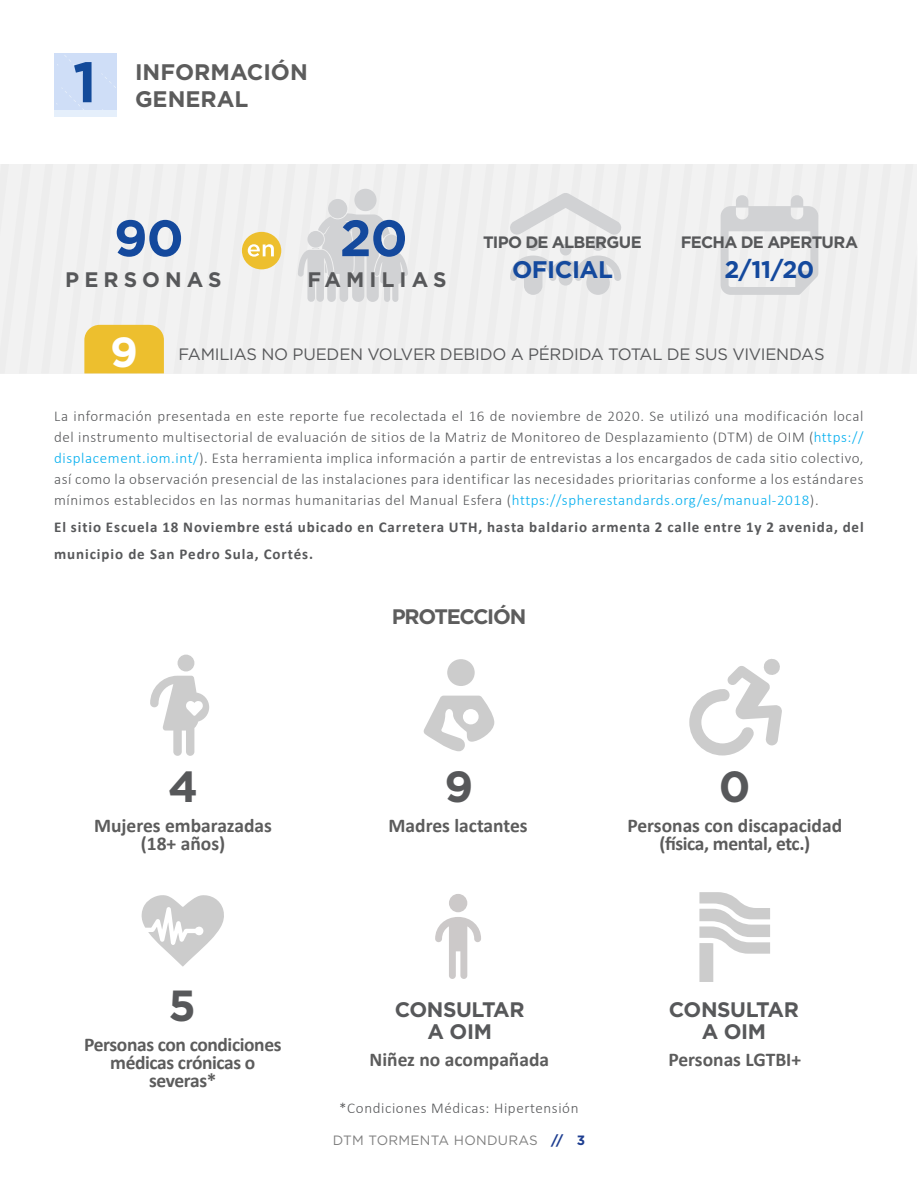
<style>
.page{position:relative;width:918px;height:1188px;background:#fff}
.page>*{position:absolute;margin:0;border:0;box-sizing:border-box;transform-origin:0 0}
.t1{font:700 57px "Gotham";color:#134a9a}
.t2{font:700 51px "Gotham";color:#14499d}
.t3{font:700 43.5px "Gotham";color:#57585a}
.t4{font:700 42px "Gotham";color:#fff}
.t5{font:700 24px "Gotham";letter-spacing:-.02em;color:#14499d}
.t6{font:700 22.5px/27px "Gotham";color:#5c5c5c}
.t7{font:700 21px/22.2px "Gotham";letter-spacing:-.02em;color:#57585a;text-align:center}
.t8{font:700 21px "Gotham";letter-spacing:.24em;color:#57585a}
.t9{font:700 21px "Gotham";letter-spacing:-.065em;color:#5d5d5d}
.t10{font:700 19.5px/18px "Calibri";letter-spacing:-.005em;color:#5c5c5c;text-align:center}
.t11{font:16.5px "Gotham";letter-spacing:-.015em;color:#57585a}
.t12{font:700 16.5px "Gotham";letter-spacing:-.04em;color:#57585a}
.t13{font:300 15px/21px "Calibri";letter-spacing:.04em;color:#57585a;text-align:justify}
.t14{font:700 15px/27px "Calibri";letter-spacing:.06em;color:#57585a}
.t15{font:13.5px "Gotham";letter-spacing:.02em;color:#808080}
.s1{color:#00aeef}
.s2{font-weight:700;color:#1d3d90}
</style>
<div class="page">
<svg style="left:141px;top:895px;width:83px;height:72px"></svg>
<div style="left:54px;top:53px;width:62px;height:63px;background:#cfdef7"></div>
<svg style="left:64px;top:55px;width:19px;height:19px"></svg>
<div style="left:54px;top:110px;width:62px;height:6px;background:#e5effb"></div>
<svg style="left:150px;top:676px;width:59px;height:80px"></svg>
<div style="left:178px;top:655px;width:16px;height:16px;background:#ccc;border-radius:50%"></div>
<svg style="left:423px;top:696px;width:71px;height:55px"></svg>
<div style="left:447px;top:659px;width:28px;height:27px;background:#ccc;border-radius:50%"></div>
<svg style="left:689px;top:659px;width:93px;height:97px"></svg>
<svg style="left:0;top:164px;width:917px;height:209px"></svg>
<div style="left:591px;top:237px;width:14px;height:14px;background:#d1d2d4;border-radius:50%"></div>
<div style="left:526px;top:237px;width:14px;height:14px;background:#d1d2d4;border-radius:50%"></div>
<div style="left:560px;top:244px;width:11px;height:11px;background:#d1d2d4;border-radius:50%"></div>
<svg style="left:699px;top:892px;width:71px;height:90px"></svg>
<svg style="left:435px;top:917px;width:46px;height:62px"></svg>
<div style="left:449px;top:894px;width:18px;height:18px;background:#ccc9c9;border-radius:50%"></div>
<h1 class="t1" style="left:73px;top:44px;width:26px">1</h1>
<h3 class="t6" style="left:135px;top:58px;width:174px">INFORMACIÓN<br>GENERAL</h3>
<h2 class="t2" style="left:114px;top:204px;width:71px">90</h2>
<h2 class="t2" style="left:340px;top:204px;width:69px">20</h2>
<h3 class="t8" style="left:65px;top:266px;width:158px">PERSONAS</h3>
<h3 class="t8" style="left:307px;top:266px;width:141px">FAMILIAS</h3>
<p class="t12" style="left:483px;top:231px;width:160px">TIPO DE ALBERGUE</p>
<h3 class="t5" style="left:512px;top:254px;width:102px">OFICIAL</h3>
<p class="t12" style="left:681px;top:231px;width:179px">FECHA DE APERTURA</p>
<h3 class="t5" style="left:725px;top:254px;width:91px">2/11/20</h3>
<h3 class="t4" style="left:110px;top:324px;width:29px">9</h3>
<p class="t11" style="left:178px;top:343px;width:648px">FAMILIAS NO PUEDEN VOLVER DEBIDO A PÉRDIDA TOTAL DE SUS VIVIENDAS</p>
<p class="t13" style="left:54px;top:407px;width:811px">La información presentada en este reporte fue recolectada el 16 de noviembre de 2020. Se utilizó una modificación local del instrumento multisectorial de evaluación de sitios de la Matriz de Monitoreo de Desplazamiento (DTM) de OIM (<span class="s1">https:// displacement.iom.int/</span>). Esta herramienta implica información a partir de entrevistas a los encargados de cada sitio colectivo, así como la observación presencial de las instalaciones para identificar las necesidades prioritarias conforme a los estándares mínimos establecidos en las normas humanitarias del Manual Esfera (<span class="s1">https://spherestandards.org/es/manual-2018</span>).</p>
<p class="t14" style="left:54px;top:515px;width:811px">El sitio Escuela 18 Noviembre está ubicado en Carretera UTH, hasta baldario armenta 2 calle entre 1y 2 avenida, del municipio de San Pedro Sula, Cortés.</p>
<h3 class="t9" style="left:392px;top:603px;width:136px">PROTECCIÓN</h3>
<h3 class="t3" style="left:168px;top:758px;width:31px">4</h3>
<h3 class="t3" style="left:444px;top:758px;width:30px">9</h3>
<h3 class="t3" style="left:719px;top:758px;width:33px">0</h3>
<h3 class="t10" style="left:94px;top:818px;width:179px">Mujeres embarazadas (18+ años)</h3>
<h3 class="t10" style="left:389px;top:818px;width:141px">Madres lactantes</h3>
<h3 class="t10" style="left:627px;top:818px;width:216px">Personas con discapacidad (física, mental, etc.)</h3>
<h3 class="t3" style="left:168px;top:977px;width:29px">5</h3>
<h3 class="t10" style="left:84px;top:1037px;width:199px">Personas con condiciones médicas crónicas o severas*</h3>
<h3 class="t7" style="left:395px;top:998px;width:131px">CONSULTAR<br>A OIM</h3>
<h3 class="t7" style="left:669px;top:998px;width:131px">CONSULTAR<br>A OIM</h3>
<h3 class="t10" style="left:370px;top:1052px;width:181px">Niñez no acompañada</h3>
<h3 class="t10" style="left:668px;top:1052px;width:134px">Personas LGTBI+</h3>
<p class="t13" style="left:339px;top:1099px;width:241px">*Condiciones Médicas: Hipertensión</p>
<p class="t15" style="left:333px;top:1131px;width:254px">DTM TORMENTA HONDURAS <span class="s2">// 3</span></p>
</div>
